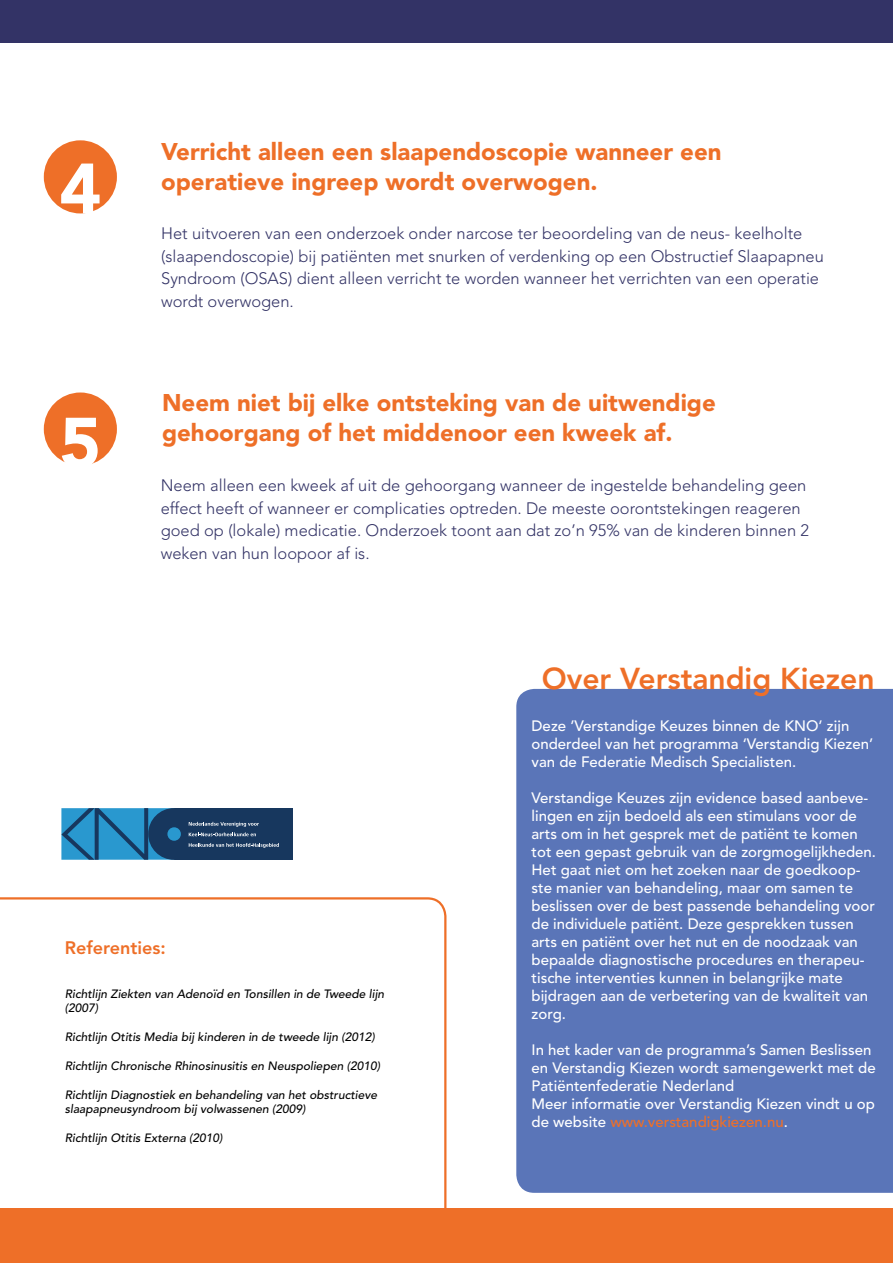
<style>
.page{position:relative;width:893px;height:1263px;background:#fff}
.page>*{position:absolute;margin:0;border:0;box-sizing:border-box;transform-origin:0 0}
.t1{font:900 70.5px "Avenir LT Std";color:#fff}
.t2{font:800 30px "Avenir LT Std";color:#ee6f28}
.t3{font:900 24px/30px "Avenir LT Std";color:#ee6f28}
.t4{font:800 18px "Avenir LT Std";color:#ee6f28}
.t5{font:300 16.5px/22.5px "Avenir LT Std";color:#336}
.t6{font:500 15px/18px "Avenir LT Std";color:#fff}
.t7{font:italic 500 12px/14.4px "Avenir LT Std";color:#000}
.s1{color:#ee6f28}
</style>
<div class="page">
<div style="left:0;top:1209px;width:893px;height:54px;background:#ee6f28"></div>
<div style="left:0;top:0;width:893px;height:43px;background:#336"></div>
<div style="left:44px;top:140px;width:73px;height:73px;background:#ee6f28;border-radius:50%"></div>
<div style="left:44px;top:392px;width:73px;height:74px;background:#ee6f28;border-radius:50%"></div>
<div style="left:516px;top:689px;width:377px;height:504px;background:#5a75b8"></div>
<svg style="left:0;top:897px;width:446px;height:312px"></svg>
<div style="left:175px;top:808px;width:118px;height:52px;background:#17375e"></div>
<div style="left:167px;top:827px;width:14px;height:14px;background:#2998cf;border-radius:50%"></div>
<svg style="left:61px;top:808px;width:114px;height:52px;background:#2578a9"></svg>
<svg style="left:189px;top:822px;width:70px;height:14px"></svg>
<svg style="left:189px;top:843px;width:90px;height:5px"></svg>
<h1 class="t1" style="left:59px;top:146px;width:43px">4</h1>
<h1 class="t1" style="left:59px;top:400px;width:43px">5</h1>
<h3 class="t3" style="left:161px;top:136px;width:562px">Verricht alleen een slaapendoscopie wanneer een operatieve ingreep wordt overwogen.</h3>
<p class="t5" style="left:161px;top:222px;width:664px">Het uitvoeren van een onderzoek onder narcose ter beoordeling van de neus- keelholte (slaapendoscopie) bij patiënten met snurken of verdenking op een Obstructief Slaapapneu Syndroom (OSAS) dient alleen verricht te worden wanneer het verrichten van een operatie wordt overwogen.</p>
<h3 class="t3" style="left:162px;top:388px;width:555px">Neem niet bij elke ontsteking van de uitwendige gehoorgang of het middenoor een kweek af.</h3>
<p class="t5" style="left:161px;top:474px;width:650px">Neem alleen een kweek af uit de gehoorgang wanneer de ingestelde behandeling geen effect heeft of wanneer er complicaties optreden. De meeste oorontstekingen reageren goed op (lokale) medicatie. Onderzoek toont aan dat zo’n 95% van de kinderen binnen 2 weken van hun loopoor af is.</p>
<h2 class="t2" style="left:542px;top:661px;width:334px">Over Verstandig Kiezen</h2>
<p class="t4" style="left:65px;top:937px;width:103px">Referenties:</p>
<p class="t7" style="left:65px;top:987px;width:321px">Richtlijn Ziekten van Adenoïd en Tonsillen in de Tweede lijn (2007)</p>
<p class="t7" style="left:65px;top:1030px;width:311px">Richtlijn Otitis Media bij kinderen in de tweede lijn (2012)</p>
<p class="t7" style="left:65px;top:1059px;width:317px">Richtlijn Chronische Rhinosinusitis en Neuspoliepen (2010)</p>
<p class="t7" style="left:65px;top:1087px;width:314px">Richtlijn Diagnostiek en behandeling van het obstructieve slaapapneusyndroom bij volwassenen (2009)</p>
<p class="t7" style="left:65px;top:1131px;width:159px">Richtlijn Otitis Externa (2010)</p>
<p class="t6" style="left:531px;top:717px;width:343px">Deze ’Verstandige Keuzes binnen de KNO’ zijn onderdeel van het programma ‘Verstandig Kiezen’ van de Federatie Medisch Specialisten.</p>
<p class="t6" style="left:531px;top:789px;width:346px">Verstandige Keuzes zijn evidence based aanbeve&shy;lingen en zijn bedoeld als een stimulans voor de arts om in het gesprek met de patiënt te komen tot een gepast gebruik van de zorgmogelijkheden.<br>Het gaat niet om het zoeken naar de goedkoop&shy;ste manier van behandeling, maar om samen te beslissen over de best passende behandeling voor de individuele patiënt. Deze gesprekken tussen arts en patiënt over het nut en de noodzaak van bepaalde diagnostische procedures en therapeu&shy;tische interventies kunnen in belangrijke mate bijdragen aan de verbetering van de kwaliteit van zorg.</p>
<p class="t6" style="left:531px;top:1041px;width:346px">In het kader van de programma’s Samen Beslissen en Verstandig Kiezen wordt samengewerkt met de Patiëntenfederatie Nederland<br>Meer informatie over Verstandig Kiezen vindt u op de website <span class="s1">www.verstandigkiezen.nu</span>.</p>
</div>
